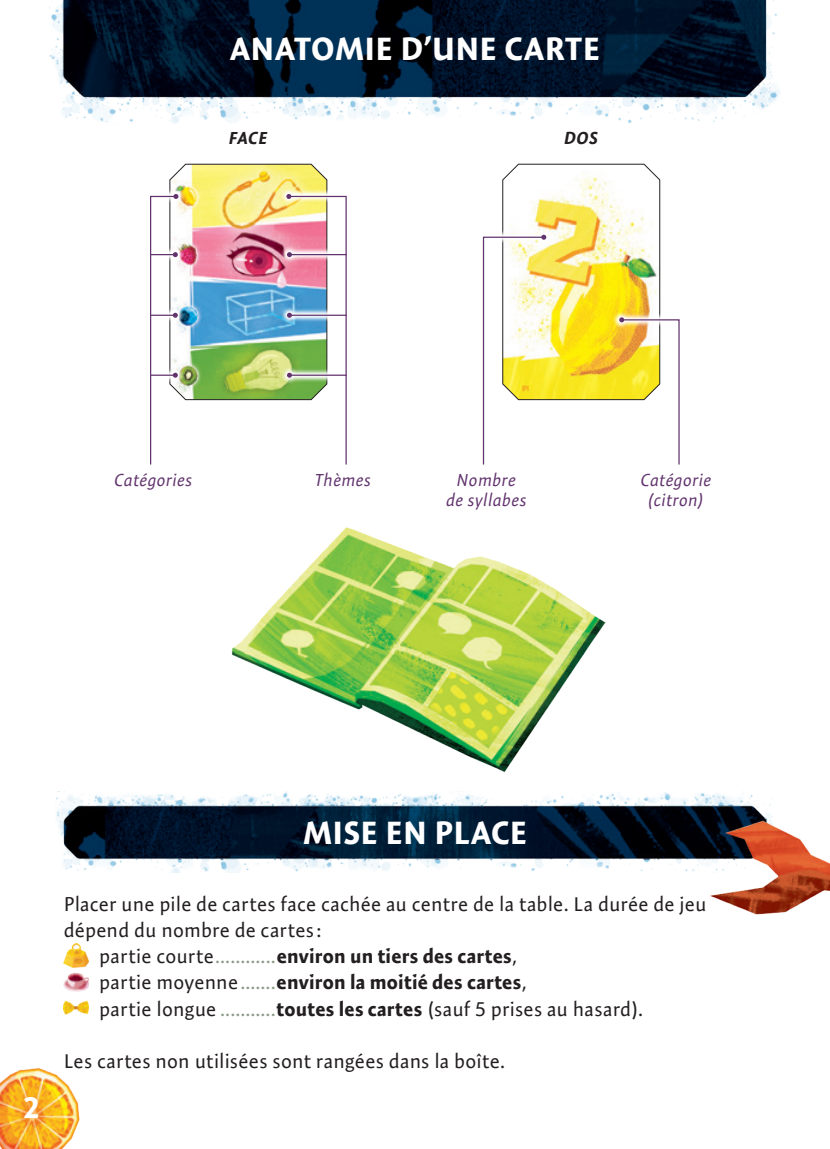
<style>
.page{position:relative;width:830px;height:1149px;background:#fff}
.page>*{position:absolute;margin:0;border:0;box-sizing:border-box;transform-origin:0 0}
.t1{font:700 32.5px "Expo Sans Pro";letter-spacing:.01em;color:#fff}
.t2{font:700 30px "Expo Sans Pro";color:#fff}
.t3{font:20px "Expo Sans Pro";letter-spacing:.01em;color:#231f20}
.t4{font:700 20px "Expo Sans Pro";letter-spacing:.015em;color:#231f20}
.t5{font:italic 17.5px/20px "Expo Sans Pro";letter-spacing:.015em;color:#62346e;text-align:center}
.t6{font:italic 700 17.5px "Expo Sans Pro";letter-spacing:.035em;color:#231f20}
.s1{font-weight:400}
.s2{font-weight:400;color:#8b9987}
.s3{color:#8b9987}
.s4{font-weight:700}
</style>
<div class="page">
<img style="left:56px;top:791px;width:600px;height:81px">
<img style="left:49px;top:0;width:731px;height:124px">
<img style="left:0;top:1068px;width:80px;height:80px">
<img style="left:150px;top:163px;width:197px;height:302px">
<svg style="left:482px;top:163px;width:198px;height:302px"></svg>
<img style="left:164px;top:527px;width:492px;height:278px">
<img style="left:656px;top:791px;width:173px;height:124px">
<img style="left:64px;top:943px;width:24px;height:24px">
<img style="left:64px;top:973px;width:24px;height:42px">
<svg style="left:10px;top:1082px;width:43px;height:51px;background:#f7b02e"></svg>
<h1 class="t1" style="left:230px;top:29px;width:371px">ANATOMIE D’UNE CARTE</h1>
<p class="t6" style="left:229px;top:127px;width:40px">FACE</p>
<p class="t6" style="left:564px;top:127px;width:35px">DOS</p>
<p class="t5" style="left:114px;top:469px;width:79px">Catégories</p>
<p class="t5" style="left:315px;top:469px;width:57px">Thèmes</p>
<p class="t5" style="left:446px;top:469px;width:82px">Nombre de syllabes</p>
<p class="t5" style="left:640px;top:469px;width:72px">Catégorie (citron)</p>
<h2 class="t2" style="left:23px;top:1088px;width:18px">2</h2>
<h1 class="t1" style="left:302px;top:812px;width:226px">MISE EN PLACE</h1>
<p class="t3" style="left:64px;top:891px;width:644px">Placer une pile de cartes face cachée au centre de la table. La durée de jeu</p>
<p class="t3" style="left:64px;top:917px;width:259px">dépend du nombre de cartes :</p>
<p class="t4" style="left:99px;top:943px;width:419px"><span class="s1">partie courte</span><span class="s2">............</span>environ un tiers des cartes<span class="s1">,</span></p>
<p class="t4" style="left:99px;top:969px;width:428px"><span class="s1">partie moyenne</span><span class="s2">.......</span>environ la moitié des cartes<span class="s1">,</span></p>
<p class="t3" style="left:99px;top:996px;width:545px">partie longue <span class="s3">...........</span><span class="s4">toutes les cartes</span> (sauf 5 prises au hasard).</p>
<p class="t3" style="left:64px;top:1049px;width:442px">Les cartes non utilisées sont rangées dans la boîte.</p>
</div>
